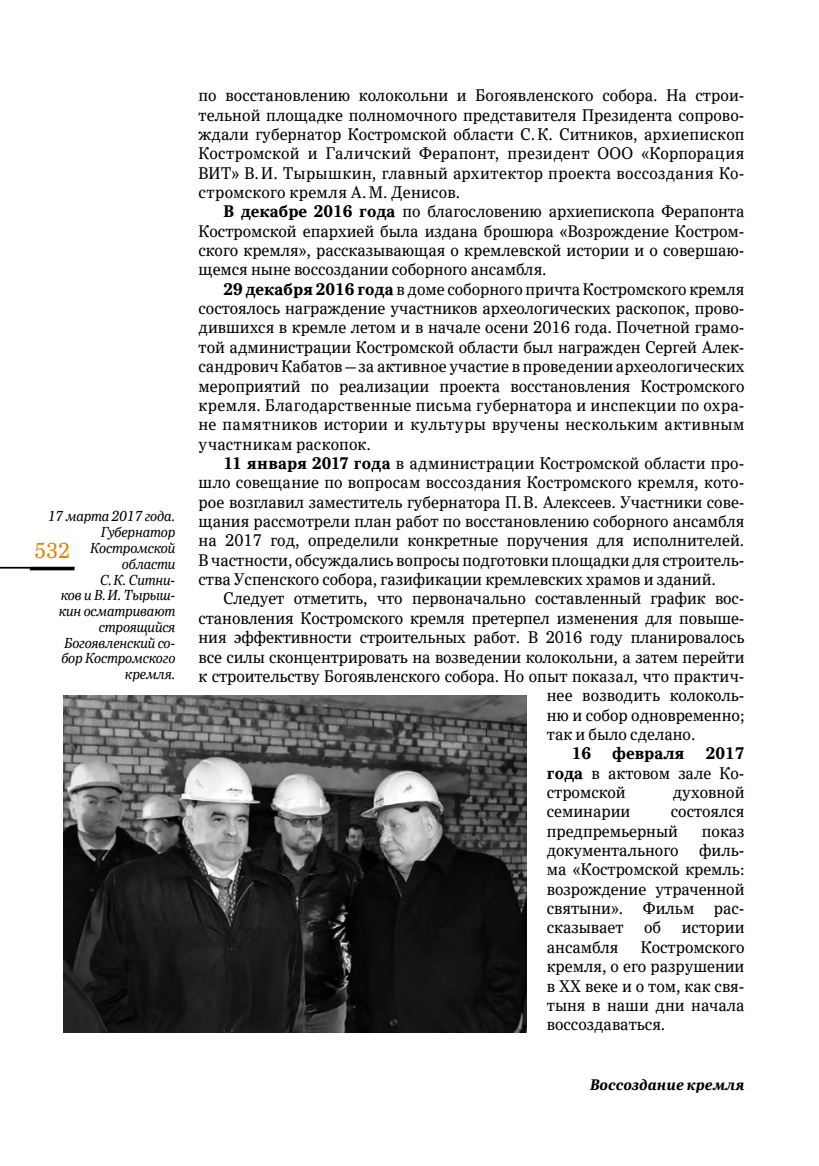
<style>
.page{position:relative;width:819px;height:1166px;background:#fff}
.page>*{position:absolute;margin:0;border:0;box-sizing:border-box;transform-origin:0 0}
.t1{font:21px "Ysobele Text";color:#e58400;scale:.96 1}
.t2{font:16.28px/19.4px "Ysobele Text";color:#000;text-align:justify;scale:.96 1}
.t3{font:700 16.28px "Ysobele Text";color:#000;scale:.96 1}
.t4{font:italic 700 14.88px "Ysobele Text";color:#000;scale:.96 1}
.t5{font:italic 14px/15.8px "Ysobele Text";letter-spacing:-.01em;color:#000;text-align:right;scale:.96 1}
.s1{font-weight:700}
</style>
<div class="page">
<hr style="left:0;top:567px;width:74px;height:2px;background:#000">
<hr style="left:30px;top:567px;width:44px;height:3px;background:#000">
<img style="left:64px;top:695px;width:463px;height:337px">
<p class="t5" style="left:48px;top:508px;width:134px">17 марта 2017 года.<br>Губернатор<br>Костромской области<br>С.К. Ситни-<br>ков и В.И. Тырыш&shy;кин осматривают строящийся<br>Богоявленский со&shy;бор Костромского кремля.</p>
<p class="t1" style="left:34px;top:535px;width:38px">532</p>
<p class="t2" style="left:198px;top:86px;width:570px">по восстановлению колокольни и Богоявленского собора. На строи&shy;тельной площадке полномочного представителя Президента сопрово&shy;ждали губернатор Костромской области С.К. Ситников, архиепископ Костромской и Галичский Ферапонт, президент ООО</p>
<p class="t2" style="left:198px;top:144px;width:570px;text-indent:443px">«Корпорация ВИТ» В.И. Тырышкин, главный архитектор проекта воссоздания Ко&shy;стромского кремля А. М . Денисов.</p>
<p class="t2" style="left:198px;top:202px;width:570px;text-indent:25px"><span class="s1">В декабре 2016 года</span> по благословению архиепископа Ферапонта Костромской епархией была издана брошюра «Возрождение Костром&shy;ского кремля», рассказывающая о кремлевской истории и о совершаю&shy;щемся ныне воссоздании соборного ансамбля.</p>
<p class="t2" style="left:198px;top:279px;width:570px;text-indent:25px"><span class="s1">29 декабря 2016 года</span> в доме соборного причта Костромского кремля состоялось награждение участников археологических раскопок, прово&shy;дившихся в кремле летом и в начале осени 2016 года. Почетной грамо&shy;той администрации Костромской области был награжден Сергей Алек&shy;сандрович Кабатов – за активное участие в проведении археологических мероприятий по реализации проекта восстановления Костромского кремля. Благодарственные письма губернатора и инспекции по охра&shy;не памятников истории и культуры вручены нескольким активным участникам раскопок.</p>
<p class="t2" style="left:198px;top:453px;width:570px;text-indent:25px"><span class="s1">11 января 2017 года</span> в администрации Костромской области про&shy;шло совещание по вопросам воссоздания Костромского кремля, кото&shy;рое возглавил заместитель губернатора П.В. Алексеев. Участники сове&shy;щания рассмотрели план работ по восстановлению соборного ансамбля на 2017 год, определили конкретные поручения для исполнителей.<br>В частности, обсуждались вопросы подготовки площадки для строитель&shy;ства Успенского собора, газификации кремлевских храмов и зданий.</p>
<p class="t2" style="left:223px;top:589px;width:544px">Следует отметить, что первоначально составленный график вос-</p>
<p class="t2" style="left:198px;top:608px;width:570px">становления Костромского кремля претерпел изменения для повыше-</p>
<p class="t2" style="left:198px;top:627px;width:570px">ния эффективности строительных работ. В 2016 году планировалось</p>
<p class="t2" style="left:198px;top:647px;width:570px">все силы сконцентрировать на возведении колокольни, а затем перейти</p>
<p class="t2" style="left:198px;top:666px;width:570px">к строительству Богоявленского собора. Но опыт показал, что практич-</p>
<p class="t2" style="left:547px;top:685px;width:207px">нее возводить колоколь-</p>
<p class="t2" style="left:547px;top:705px;width:207px">ню и собор одновременно;</p>
<p class="t2" style="left:547px;top:724px;width:156px">так и было сделано.</p>
<p class="t3" style="left:571px;top:741px;width:22px">16</p>
<p class="t3" style="left:612px;top:741px;width:77px">февраля</p>
<p class="t2" style="left:547px;top:743px;width:207px;text-indent:159px"><span class="s1">2017 года</span> в актовом зале Ко&shy;стромской</p>
<p class="t2" style="left:672px;top:782px;width:76px">духовной</p>
<p class="t2" style="left:547px;top:801px;width:207px;text-indent:124px">состоялся предпремьерный</p>
<p class="t2" style="left:547px;top:801px;width:88px">семинарии</p>
<p class="t2" style="left:701px;top:821px;width:46px">показ</p>
<p class="t2" style="left:547px;top:840px;width:207px;text-indent:152px">филь&shy;ма «Костромской кремль: возрождение утраченной святыни». Фильм рас&shy;сказывает</p>
<p class="t2" style="left:547px;top:840px;width:139px">документального</p>
<p class="t2" style="left:644px;top:918px;width:19px">об</p>
<p class="t2" style="left:681px;top:918px;width:67px">истории</p>
<p class="t2" style="left:547px;top:937px;width:76px">ансамбля</p>
<p class="t2" style="left:547px;top:937px;width:207px;text-indent:94px">Костромского кремля, о его разрушении в ХХ веке и о том, как свя&shy;тыня в наши дни начала воссоздаваться.</p>
<p class="t4" style="left:590px;top:1074px;width:162px">Воссоздание кремля</p>
</div>
